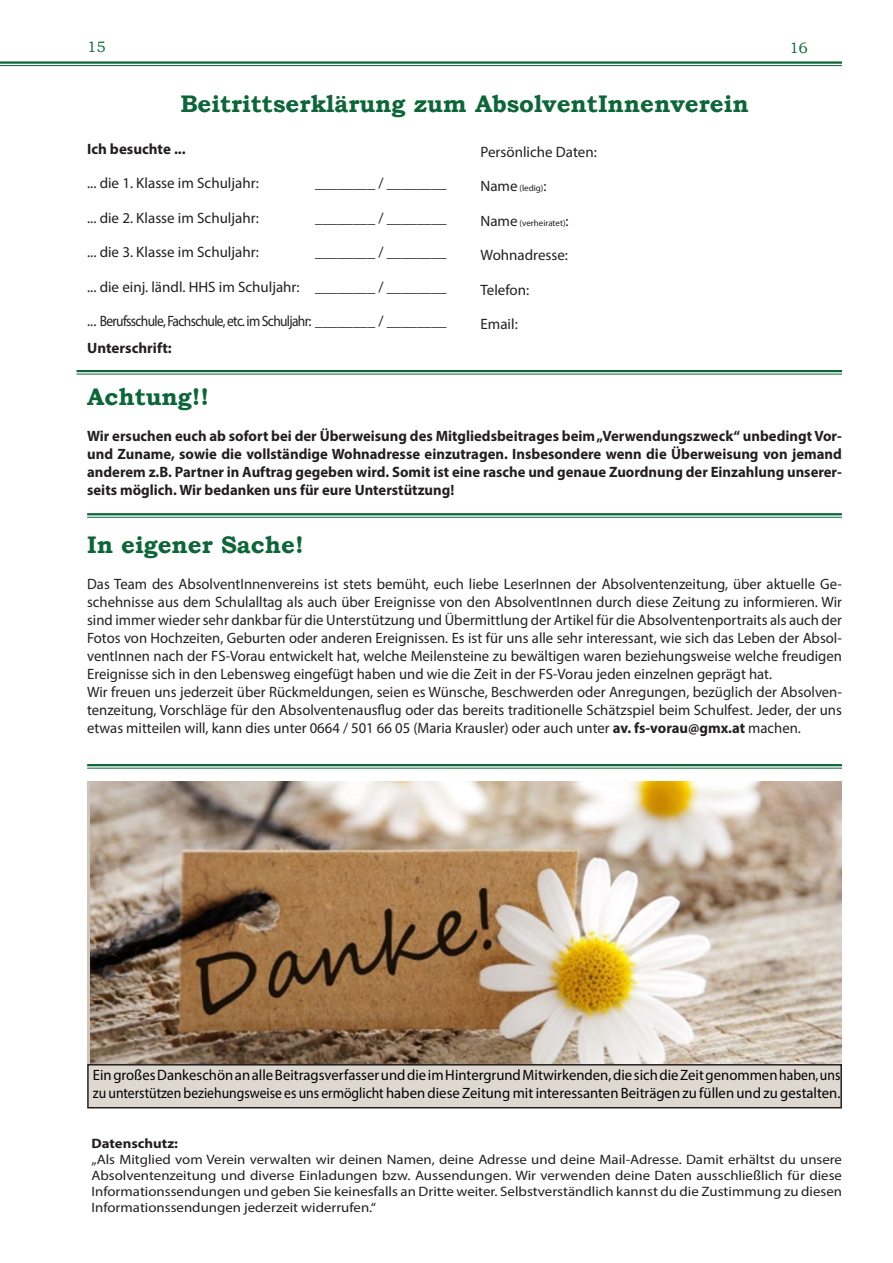
<style>
.page{position:relative;width:893px;height:1263px;background:#fff}
.page>*{position:absolute;margin:0;border:0;box-sizing:border-box;transform-origin:0 0}
.t1{font:700 24px "Bookman Old Style";color:#0c6638}
.t2{font:15px/18px "Myriad Pro";color:#231f20;text-align:justify}
.t3{font:700 15px/18px "Myriad Pro";color:#231f20;text-align:justify}
.t4{font:15px/18px "Myriad Pro";color:#000}
.t5{font:15px "Myriad Pro";letter-spacing:-.05em;color:#231f20}
.t6{font:15px "Bookman Old Style";color:#0c6638}
.t7{font:13.65px/16.2px "Myriad Pro";color:#231f20;text-align:justify;scale:1.09 1}
.t8{font:700 13.65px "Myriad Pro";color:#231f20;scale:1.09 1}
.t9{font:9px "Myriad Pro";color:#231f20}
.s1{font-size:15px}
.s2{font-weight:700}
</style>
<div class="page">
<hr style="left:0;top:61px;width:842px;height:3px;background:#0c6638">
<hr style="left:0;top:65px;width:842px;height:1px;background:#0c6638">
<hr style="left:77px;top:370px;width:765px;height:2px;background:#0c6638">
<hr style="left:77px;top:374px;width:765px;height:1px;background:#0c6638">
<hr style="left:87px;top:513px;width:755px;height:2px;background:#0c6638">
<hr style="left:87px;top:517px;width:755px;height:1px;background:#0c6638">
<hr style="left:87px;top:764px;width:755px;height:2px;background:#0c6638">
<hr style="left:87px;top:768px;width:755px;height:1px;background:#0c6638">
<img style="left:91px;top:781px;width:751px;height:283px">
<div style="left:88px;top:1065px;width:753px;height:43px;background:#dfd8d0"></div>
<div style="left:87px;top:1064px;width:755px;height:44px;border:2px solid #231f20"></div>
<p class="t6" style="left:87px;top:37px;width:20px">15</p>
<p class="t1" style="left:180px;top:87px;width:570px">Beitrittserklärung zum AbsolventInnenverein</p>
<p class="t2" style="left:480px;top:143px;width:118px">Persönliche Daten:</p>
<p class="t9" style="left:480px;top:183px;width:68px"><span class="s1">Name</span> (ledig)<span class="s1">:</span></p>
<p class="t9" style="left:480px;top:217px;width:90px"><span class="s1">Name</span> (verheiratet)<span class="s1">:</span></p>
<p class="t2" style="left:480px;top:246px;width:89px">Wohnadresse:</p>
<p class="t2" style="left:480px;top:281px;width:50px">Telefon:</p>
<p class="t2" style="left:480px;top:315px;width:39px">Email:</p>
<p class="t3" style="left:87px;top:139px;width:100px">Ich besuchte ...</p>
<p class="t2" style="left:87px;top:174px;width:173px">... die 1. Klasse im Schuljahr:</p>
<p class="t2" style="left:315px;top:174px;width:133px">________ / ________</p>
<p class="t2" style="left:87px;top:208px;width:173px">... die 2. Klasse im Schuljahr:</p>
<p class="t2" style="left:315px;top:208px;width:133px">________ / ________</p>
<p class="t2" style="left:87px;top:243px;width:173px">... die 3. Klasse im Schuljahr:</p>
<p class="t2" style="left:315px;top:243px;width:133px">________ / ________</p>
<p class="t2" style="left:87px;top:277px;width:361px">... die einj. ländl. HHS im Schuljahr: ________ / ________</p>
<p class="t5" style="left:87px;top:312px;width:361px">... Berufsschule, Fachschule, etc. im Schuljahr: ________ / ________</p>
<p class="t3" style="left:87px;top:338px;width:86px">Unterschrift:</p>
<p class="t6" style="left:789px;top:38px;width:20px">16</p>
<p class="t1" style="left:87px;top:380px;width:123px">Achtung!!</p>
<p class="t3" style="left:87px;top:427px;width:756px">Wir ersuchen euch ab sofort bei der Überweisung des Mitgliedsbeitrages beim „Verwendungszweck“ unbedingt Vor&shy;und Zuname, sowie die vollständige Wohnadresse einzutragen. Insbesondere wenn die Überweisung von jemand anderem z.B. Partner in Auftrag gegeben wird. Somit ist eine rasche und genaue Zuordnung der Einzahlung unserer&shy;seits möglich. Wir bedanken uns für eure Unterstützung!</p>
<p class="t1" style="left:87px;top:527px;width:218px">In eigener Sache!</p>
<p class="t2" style="left:87px;top:575px;width:756px">Das Team des AbsolventInnenvereins ist stets bemüht, euch liebe LeserInnen der Absolventenzeitung, über aktuelle Ge&shy;schehnisse aus dem Schulalltag als auch über Ereignisse von den AbsolventInnen durch diese Zeitung zu informieren. Wir sind immer wieder sehr dankbar für die Unterstützung und Übermittlung der Artikel für die Absolventenportraits als auch der Fotos von Hochzeiten, Geburten oder anderen Ereignissen. Es ist für uns alle sehr interessant, wie sich das Leben der Absol&shy;ventInnen nach der FS-Vorau entwickelt hat, welche Meilensteine zu bewältigen waren beziehungsweise welche freudigen Ereignisse sich in den Lebensweg eingefügt haben und wie die Zeit in der FS-Vorau jeden einzelnen geprägt hat.</p>
<p class="t2" style="left:87px;top:683px;width:756px">Wir freuen uns jederzeit über Rückmeldungen, seien es Wünsche, Beschwerden oder Anregungen, bezüglich der Absolven&shy;tenzeitung, Vorschläge für den Absolventenausflug oder das bereits traditionelle Schätzspiel beim Schulfest. Jeder, der uns etwas mitteilen will, kann dies unter 0664 / 501 66 05 (Maria Krausler) oder auch unter <span class="s2">av. fs-vorau@gmx.at</span> machen.</p>
<p class="t4" style="left:93px;top:1065px;width:749px">Ein großes Dankeschön an alle Beitragsverfasser und die im Hintergrund Mitwirkenden, die sich die Zeit genommen haben, uns zu unterstützen beziehungsweise es uns ermöglicht haben diese Zeitung mit interessanten Beiträgen zu füllen und zu gestalten.</p>
<p class="t8" style="left:91px;top:1134px;width:81px">Datenschutz:</p>
<p class="t7" style="left:91px;top:1151px;width:690px">„Als Mitglied vom Verein verwalten wir deinen Namen, deine Adresse und deine Mail-Adresse. Damit erhältst du unsere Absolventenzeitung und diverse Einladungen bzw. Aussendungen. Wir verwenden deine Daten ausschließlich für diese Informationssendungen und geben Sie keinesfalls an Dritte weiter. Selbstverständlich kannst du die Zustimmung zu diesen Informationssendungen jederzeit widerrufen.“</p>
</div>
